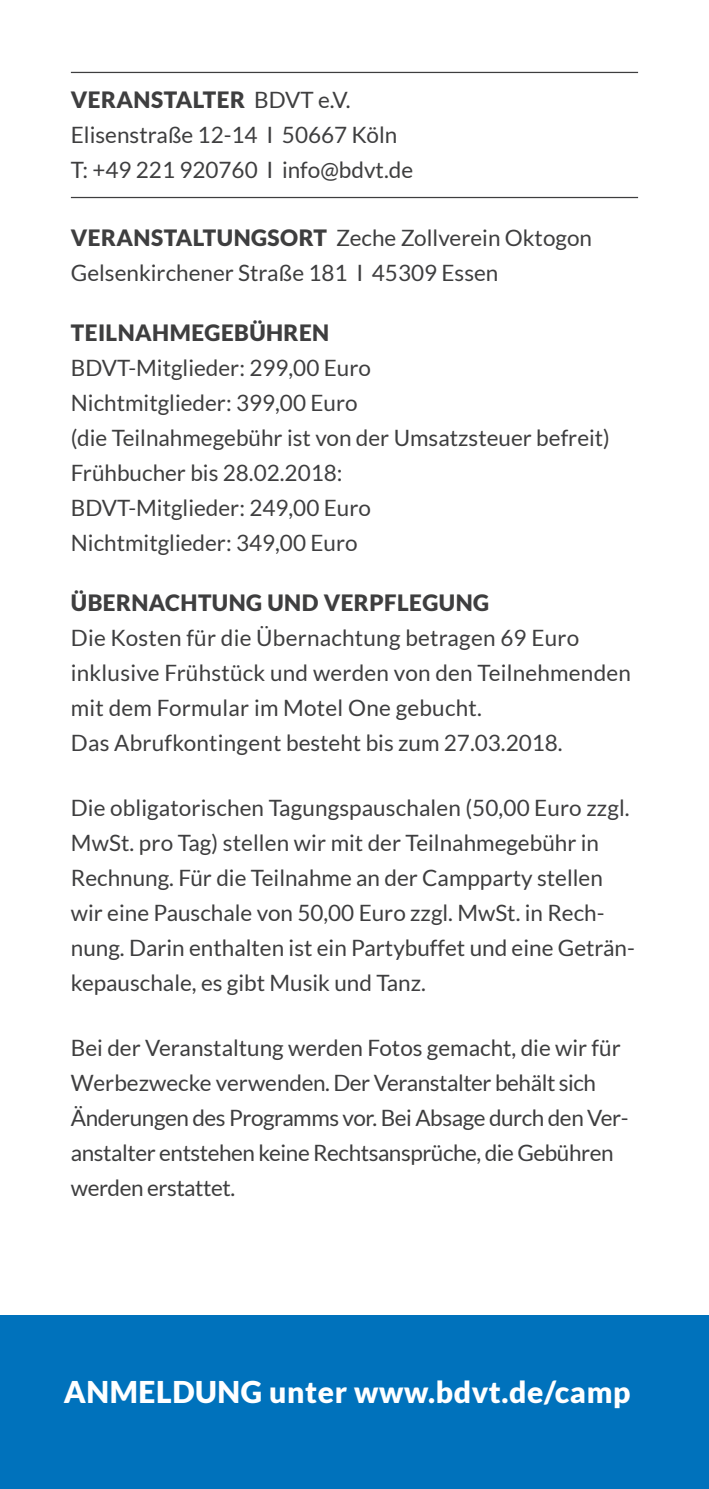
<style>
.page{position:relative;width:709px;height:1489px;background:#fff}
.page>*{position:absolute;margin:0;border:0;box-sizing:border-box;transform-origin:0 0}
.t1{font:900 30px "Lato";letter-spacing:.02em;color:#fff}
.t2{font:22.5px/35px "Lato";color:#3e3e3f}
.t3{font:22.5px/35px "Lato";letter-spacing:-.02em;color:#3e3e3f}
.t4{font:900 22.5px "Lato";letter-spacing:.02em;color:#3e3e3f}
.s1{font-weight:900}
</style>
<div class="page">
<div style="left:0;top:1315px;width:709px;height:173px;background:#0072bc"></div>
<hr style="left:71px;top:72px;width:567px;height:1px;background:#3e3e3f">
<hr style="left:71px;top:197px;width:567px;height:1px;background:#3e3e3f">
<p class="t2" style="left:71px;top:82px;width:344px"><span class="s1">VERANSTALTER</span> BDVT e.V.<br>Elisenstraße 12-14 I 50667 Köln<br>T: +49 221 920760 I info@bdvt.de</p>
<p class="t2" style="left:71px;top:220px;width:522px"><span class="s1">VERANSTALTUNGSORT</span> Zeche Zollverein Oktogon<br>Gelsenkirchener Straße 181 I 45309 Essen</p>
<p class="t4" style="left:71px;top:319px;width:260px">TEILNAHMEGEBÜHREN</p>
<p class="t2" style="left:71px;top:350px;width:540px">BDVT-Mitglieder: 299,00 Euro<br>Nichtmitglieder: 399,00 Euro<br>(die Teilnahmegebühr ist von der Umsatzsteuer befreit)<br>Frühbucher bis 28.02.2018:<br>BDVT-Mitglieder: 249,00 Euro<br>Nichtmitglieder: 349,00 Euro</p>
<p class="t4" style="left:71px;top:589px;width:420px">ÜBERNACHTUNG UND VERPFLEGUNG</p>
<p class="t2" style="left:71px;top:620px;width:561px">Die Kosten für die Übernachtung betragen 69 Euro inklusive Frühstück und werden von den Teilnehmenden mit dem Formular im Motel One gebucht.<br>Das Abrufkontingent besteht bis zum 27.03.2018.</p>
<p class="t2" style="left:71px;top:790px;width:565px">Die obligatorischen Tagungspauschalen (50,00 Euro zzgl.<br>MwSt. pro Tag) stellen wir mit der Teilnahmegebühr in Rechnung. Für die Teilnahme an der Campparty stellen wir eine Pauschale von 50,00 Euro zzgl. MwSt. in Rech&shy;nung. Darin enthalten ist ein Partybuffet und eine Geträn&shy;kepauschale, es gibt Musik und Tanz.</p>
<p class="t3" style="left:71px;top:1030px;width:559px">Bei der Veranstaltung werden Fotos gemacht, die wir für Werbezwecke verwenden. Der Veranstalter behält sich Änderungen des Programms vor. Bei Absage durch den Ver&shy;anstalter entstehen keine Rechtsansprüche, die Gebühren werden erstattet.</p>
<h1 class="t1" style="left:64px;top:1374px;width:568px">ANMELDUNG unter www.bdvt.de/camp</h1>
</div>
